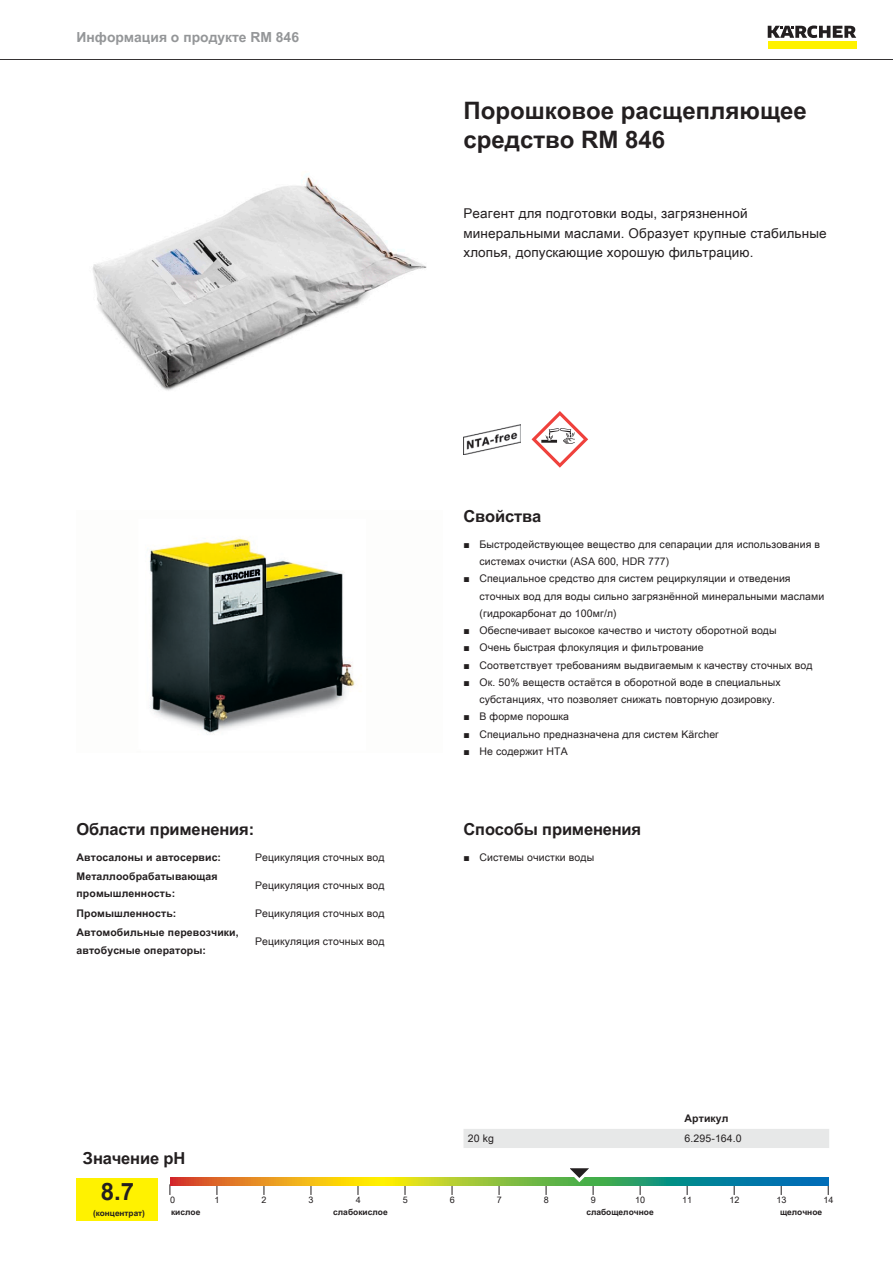
<style>
.page{position:relative;width:893px;height:1263px;background:#fff}
.page>*{position:absolute;margin:0;border:0;box-sizing:border-box;transform-origin:0 0}
.t1{font:700 24px/28.8px "Arial Unicode MS";color:#231f20}
.t2{font:700 16.5px "Arial Unicode MS";letter-spacing:-.01em;color:#231f20}
.t3{font:700 13.8px "Arial Unicode MS";color:#949698}
.t4{font:13.5px/19.5px "Arial Unicode MS";letter-spacing:.01em;color:#231f20}
.t5{font:10.5px/17.2px "Arial Unicode MS";letter-spacing:.01em;color:#231f20}
.t6{font:700 10.5px/17.2px "Arial Unicode MS";letter-spacing:.01em;color:#231f20}
.t7{font:9px "Arial Unicode MS";color:#231f20}
.t8{font:700 8.4px "Arial Unicode MS";color:#231f20}
.t9{font:700 8.25px "Arial Unicode MS";color:#231f20}
.s1{font-family:"Arial"}
</style>
<div class="page">
<hr style="left:0;top:59px;width:893px;height:1px;background:#231f20">
<div style="left:768px;top:42px;width:88px;height:7px;background:#fff200"></div>
<svg style="left:768px;top:26px;width:88px;height:12px"></svg>
<img style="left:92px;top:176px;width:335px;height:215px">
<img style="left:463px;top:424px;width:57px;height:30px">
<svg style="left:531px;top:411px;width:57px;height:57px"></svg>
<img style="left:149px;top:538px;width:206px;height:197px">
<div style="left:77px;top:1178px;width:81px;height:42px;background:#fff200"></div>
<svg style="left:170px;top:1178px;width:658px;height:8px;background:#85a14c"></svg>
<svg style="left:562px;top:1168px;width:38px;height:27px"></svg>
<div style="left:463px;top:1129px;width:366px;height:19px;background:#e7e8e8"></div>
<h3 class="t3" style="left:77px;top:27px;width:224px">Информация о продукте RM 846</h3>
<h1 class="t1" style="left:463px;top:97px;width:345px">Порошковое расщепляющее средство RM 846</h1>
<p class="t4" style="left:463px;top:203px;width:365px">Реагент для подготовки воды, загрязненной минеральными маслами. Образует крупные стабильные хлопья, допускающие хорошую фильтрацию.</p>
<h2 class="t2" style="left:77px;top:817px;width:179px">Области применения:</h2>
<p class="t6" style="left:77px;top:849px;width:146px">Автосалоны и автосервис:</p>
<p class="t5" style="left:255px;top:848px;width:131px">Рецикуляция сточных вод</p>
<p class="t6" style="left:77px;top:868px;width:143px">Металлообрабатывающая промышленность:</p>
<p class="t5" style="left:255px;top:876px;width:131px">Рецикуляция сточных вод</p>
<p class="t6" style="left:77px;top:905px;width:101px">Промышленность:</p>
<p class="t5" style="left:255px;top:904px;width:131px">Рецикуляция сточных вод</p>
<p class="t6" style="left:77px;top:924px;width:164px">Автомобильные перевозчики, автобусные операторы:</p>
<p class="t5" style="left:255px;top:932px;width:131px">Рецикуляция сточных вод</p>
<h2 class="t2" style="left:463px;top:504px;width:79px">Свойства</h2>
<p class="t5" style="left:479px;top:535px;width:342px;text-indent:-16px"><span class="s1">■</span> Быстродействующее вещество для сепарации для использования в системах очистки (ASA 600, HDR 777)</p>
<p class="t5" style="left:479px;top:570px;width:346px;text-indent:-16px"><span class="s1">■</span> Специальное средство для систем рециркуляции и отведения сточных вод для воды сильно загрязнённой минеральными маслами (гидрокарбонат до 100мг/л)</p>
<p class="t5" style="left:463px;top:622px;width:315px"><span class="s1">■</span> Обеспечивает высокое качество и чистоту оборотной воды</p>
<p class="t5" style="left:463px;top:639px;width:242px"><span class="s1">■</span> Очень быстрая флокуляция и фильтрование</p>
<p class="t5" style="left:463px;top:656px;width:350px"><span class="s1">■</span> Соответствует требованиям выдвигаемым к качеству сточных вод</p>
<p class="t5" style="left:479px;top:673px;width:303px;text-indent:-16px"><span class="s1">■</span> Ок. 50% веществ остаётся в оборотной воде в специальных субстанциях, что позволяет снижать повторную дозировку.</p>
<p class="t5" style="left:463px;top:708px;width:107px"><span class="s1">■</span> В форме порошка</p>
<p class="t5" style="left:463px;top:725px;width:257px"><span class="s1">■</span> Специально предназначена для систем Kärcher</p>
<p class="t5" style="left:463px;top:742px;width:106px"><span class="s1">■</span> Не содержит НТА</p>
<h2 class="t2" style="left:463px;top:817px;width:179px">Способы применения</h2>
<p class="t5" style="left:463px;top:848px;width:132px"><span class="s1">■</span> Системы очистки воды</p>
<p class="t6" style="left:685px;top:1110px;width:45px">Артикул</p>
<p class="t5" style="left:468px;top:1129px;width:28px">20 kg</p>
<p class="t5" style="left:685px;top:1129px;width:59px">6.295-164.0</p>
<h2 class="t2" style="left:83px;top:1146px;width:104px">Значение pH</h2>
<h1 class="t1" style="left:101px;top:1178px;width:35px">8.7</h1>
<p class="t7" style="left:170px;top:1193px;width:7px">0</p>
<p class="t7" style="left:215px;top:1193px;width:7px">1</p>
<p class="t7" style="left:262px;top:1193px;width:7px">2</p>
<p class="t7" style="left:309px;top:1193px;width:7px">3</p>
<p class="t7" style="left:356px;top:1193px;width:7px">4</p>
<p class="t7" style="left:403px;top:1193px;width:7px">5</p>
<p class="t7" style="left:450px;top:1193px;width:7px">6</p>
<p class="t7" style="left:497px;top:1193px;width:7px">7</p>
<p class="t7" style="left:544px;top:1193px;width:7px">8</p>
<p class="t7" style="left:591px;top:1193px;width:7px">9</p>
<p class="t7" style="left:635px;top:1193px;width:12px">10</p>
<p class="t7" style="left:682px;top:1193px;width:12px">11</p>
<p class="t7" style="left:729px;top:1193px;width:12px">12</p>
<p class="t7" style="left:776px;top:1193px;width:12px">13</p>
<p class="t7" style="left:823px;top:1193px;width:12px">14</p>
<p class="t9" style="left:93px;top:1207px;width:53px">(концентрат)</p>
<p class="t8" style="left:171px;top:1206px;width:31px">кислое</p>
<p class="t8" style="left:333px;top:1206px;width:56px">слабокислое</p>
<p class="t8" style="left:586px;top:1206px;width:69px">слабощелочное</p>
<p class="t8" style="left:780px;top:1206px;width:44px">щелочное</p>
</div>
